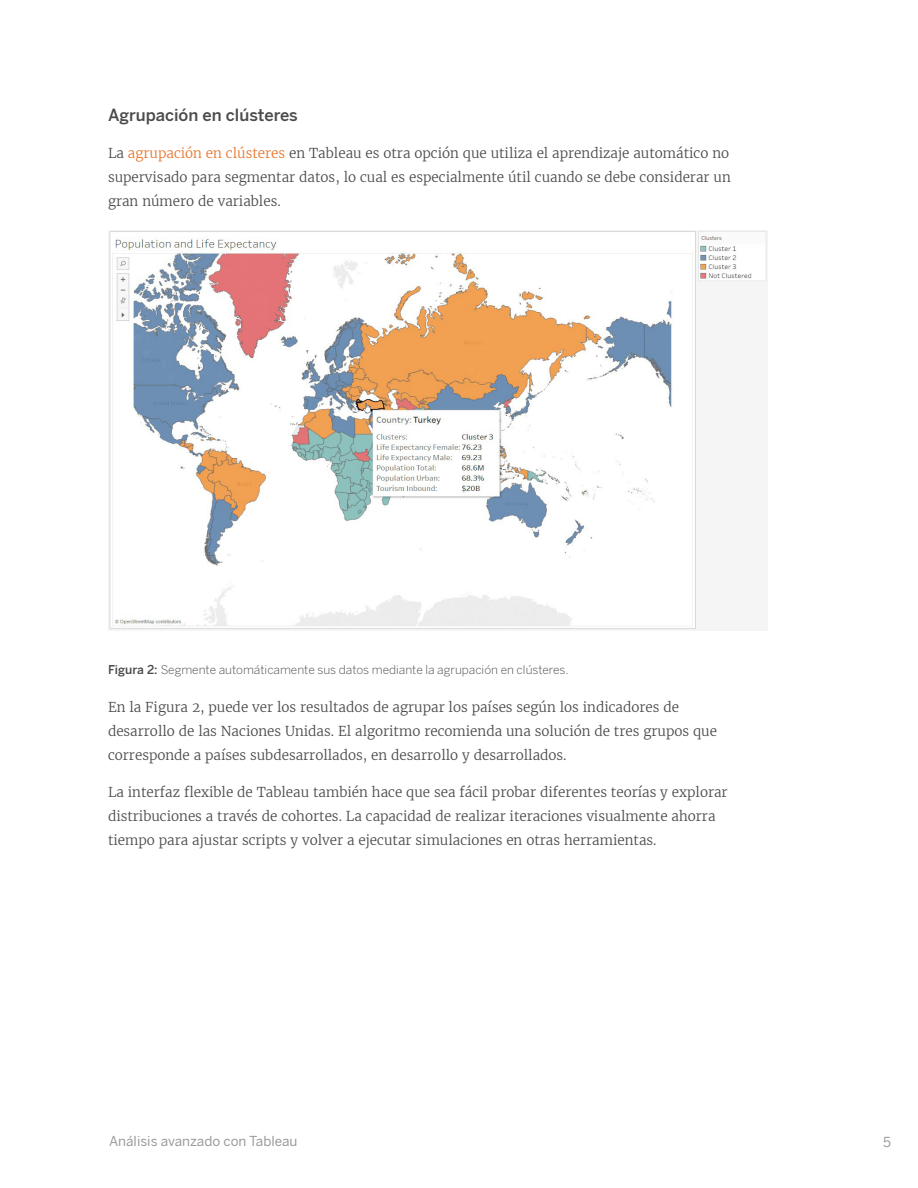
<style>
.page{position:relative;width:918px;height:1188px;background:#fff}
.page>*{position:absolute;margin:0;border:0;box-sizing:border-box;transform-origin:0 0}
.BODYCOPY-standard{font:500 16.5px "Benton Sans";color:#4b4b4b}
.BODYCOPY-standard-2{font:300 13.5px/24px "Merriweather";color:#4b4b4b}
.t1{font:13.5px "Benton Sans";color:#9b9b9b}
.BODYCOPY-standard-3{font:300 12px "Benton Sans";color:#4b4b4b}
.s1{color:#e8762c}
.s2{font-weight:500}
</style>
<div class="page">
<img style="left:108px;top:231px;width:660px;height:399px">
<p class="BODYCOPY-standard" style="left:108px;top:105px;width:191px">Agrupación en clústeres</p>
<p class="BODYCOPY-standard-2" style="left:108px;top:141px;width:624px;text-align:justify">La <span class="s1">agrupación en clústeres</span> en Tableau es otra opción que utiliza el aprendizaje automático no supervisado para segmentar datos, lo cual es especialmente útil cuando se debe considerar un gran número de variables.</p>
<p class="BODYCOPY-standard-3" style="left:108px;top:663px;width:462px"><span class="s2">Figura 2:</span> Segmente automáticamente sus datos mediante la agrupación en clústeres.</p>
<p class="BODYCOPY-standard-2" style="left:108px;top:695px;width:610px">En la Figura 2, puede ver los resultados de agrupar los países según los indicadores de desarrollo de las Naciones Unidas. El algoritmo recomienda una solución de tres grupos que corresponde a países subdesarrollados, en desarrollo y desarrollados.</p>
<p class="BODYCOPY-standard-2" style="left:108px;top:780px;width:621px">La interfaz flexible de Tableau también hace que sea fácil probar diferentes teorías y explorar distribuciones a través de cohortes. La capacidad de realizar iteraciones visualmente ahorra tiempo para ajustar scripts y volver a ejecutar simulaciones en otras herramientas.</p>
<p class="t1" style="left:109px;top:1133px;width:190px">Análisis avanzado con Tableau</p>
<p class="t1" style="left:883px;top:1134px;width:9px">5</p>
</div>
